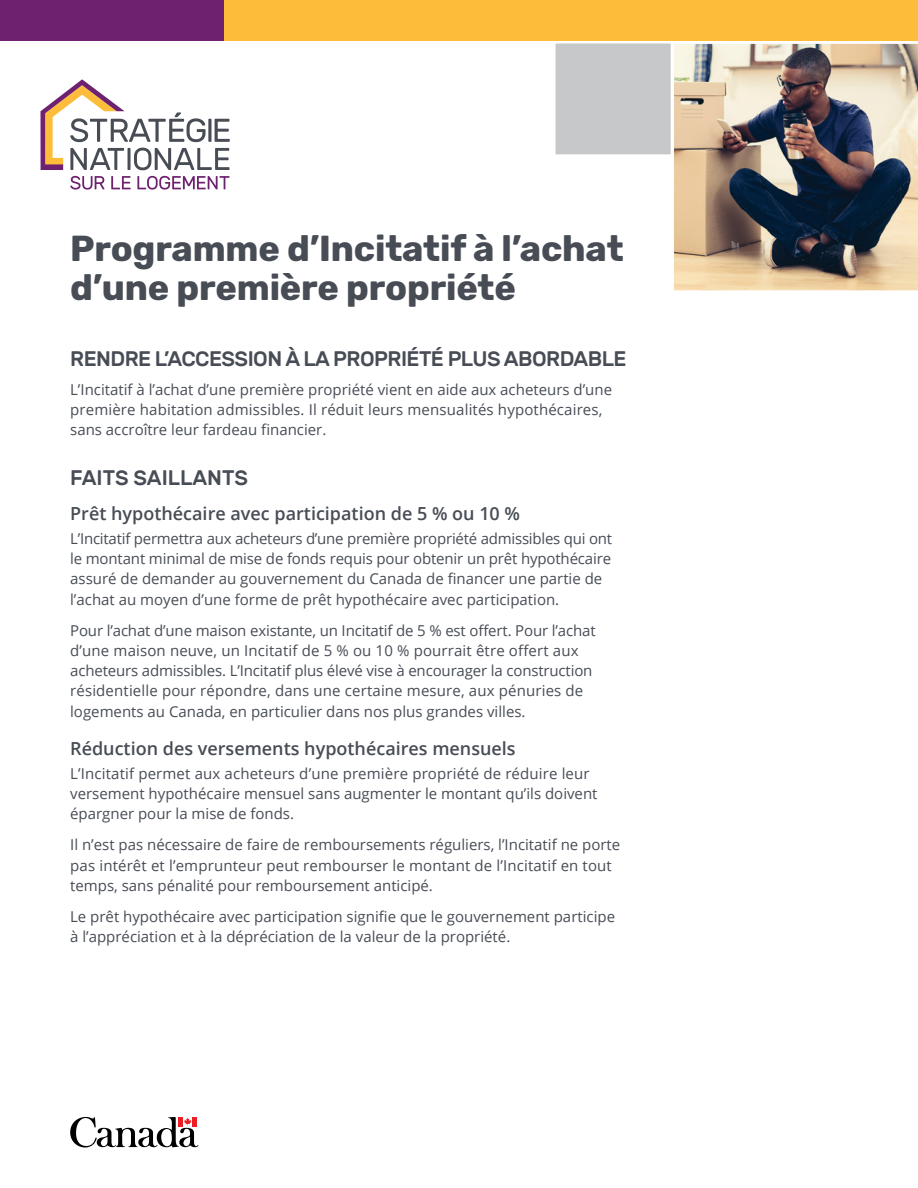
<style>
.page{position:relative;width:918px;height:1188px;background:#fff}
.page>*{position:absolute;margin:0;border:0;box-sizing:border-box;transform-origin:0 0}
.H1_Title{font:700 36px/39px "Rubik";letter-spacing:-.005em;color:#474c55}
.H2_Subhead1{font:500 21px "Rubik";letter-spacing:-.025em;color:#474c55}
.H2_Subhead1-2{font:500 21px "Rubik";color:#474c55}
.H3_Subhead2{font:600 18px "Open Sans";color:#474c55}
.P_Body{font:15px/20.2px "Open Sans";color:#474c55}
</style>
<div class="page">
<svg style="left:40px;top:79px;width:190px;height:91px"></svg>
<svg style="left:70px;top:176px;width:35px;height:14px"></svg>
<svg style="left:111px;top:176px;width:20px;height:13px"></svg>
<svg style="left:137px;top:176px;width:92px;height:14px"></svg>
<svg style="left:70px;top:1117px;width:128px;height:31px"></svg>
<div style="left:178px;top:1117px;width:5px;height:10px;background:#ed1d24"></div>
<hr style="left:193px;top:1117px;width:4px;height:10px;background:#ed1d24">
<img style="left:674px;top:43px;width:244px;height:248px">
<div style="left:553px;top:41px;width:121px;height:116px;background:#c7c8ca;border:3px solid #fff"></div>
<div style="left:224px;top:0;width:694px;height:41px;background:#fdbd3b"></div>
<div style="left:0;top:0;width:224px;height:41px;background:#6e216f"></div>
<h1 class="H1_Title" style="left:70px;top:230px;width:555px">Programme d’Incitatif à l’achat d’une première propriété</h1>
<h2 class="H2_Subhead1" style="left:70px;top:347px;width:558px">RENDRE L’ACCESSION À LA PROPRIÉTÉ PLUS ABORDABLE</h2>
<p class="P_Body" style="left:70px;top:379px;width:543px">L’Incitatif à l’achat d’une première propriété vient en aide aux acheteurs d’une première habitation admissibles. Il réduit leurs mensualités hypothécaires, sans accroître leur fardeau financier.</p>
<h2 class="H2_Subhead1-2" style="left:70px;top:465px;width:179px">FAITS SAILLANTS</h2>
<h3 class="H3_Subhead2" style="left:70px;top:501px;width:451px">Prêt hypothécaire avec participation de 5 % ou 10 %</h3>
<p class="P_Body" style="left:70px;top:528px;width:543px">L’Incitatif permettra aux acheteurs d’une première propriété admissibles qui ont le montant minimal de mise de fonds requis pour obtenir un prêt hypothécaire assuré de demander au gouvernement du Canada de financer une partie de l’achat au moyen d’une forme de prêt hypothécaire avec participation.</p>
<p class="P_Body" style="left:70px;top:620px;width:527px">Pour l’achat d’une maison existante, un Incitatif de 5 % est offert. Pour l’achat d’une maison neuve, un Incitatif de 5 % ou 10 % pourrait être offert aux acheteurs admissibles. L’Incitatif plus élevé vise à encourager la construction résidentielle pour répondre, dans une certaine mesure, aux pénuries de logements au Canada, en particulier dans nos plus grandes villes.</p>
<h3 class="H3_Subhead2" style="left:70px;top:736px;width:447px">Réduction des versements hypothécaires mensuels</h3>
<p class="P_Body" style="left:70px;top:763px;width:529px">L’Incitatif permet aux acheteurs d’une première propriété de réduire leur versement hypothécaire mensuel sans augmenter le montant qu’ils doivent épargner pour la mise de fonds.</p>
<p class="P_Body" style="left:70px;top:834px;width:552px">Il n’est pas nécessaire de faire de remboursements réguliers, l’Incitatif ne porte pas intérêt et l’emprunteur peut rembourser le montant de l’Incitatif en tout temps, sans pénalité pour remboursement anticipé.</p>
<p class="P_Body" style="left:70px;top:906px;width:546px">Le prêt hypothécaire avec participation signifie que le gouvernement participe à l’appréciation et à la dépréciation de la valeur de la propriété.</p>
</div>
